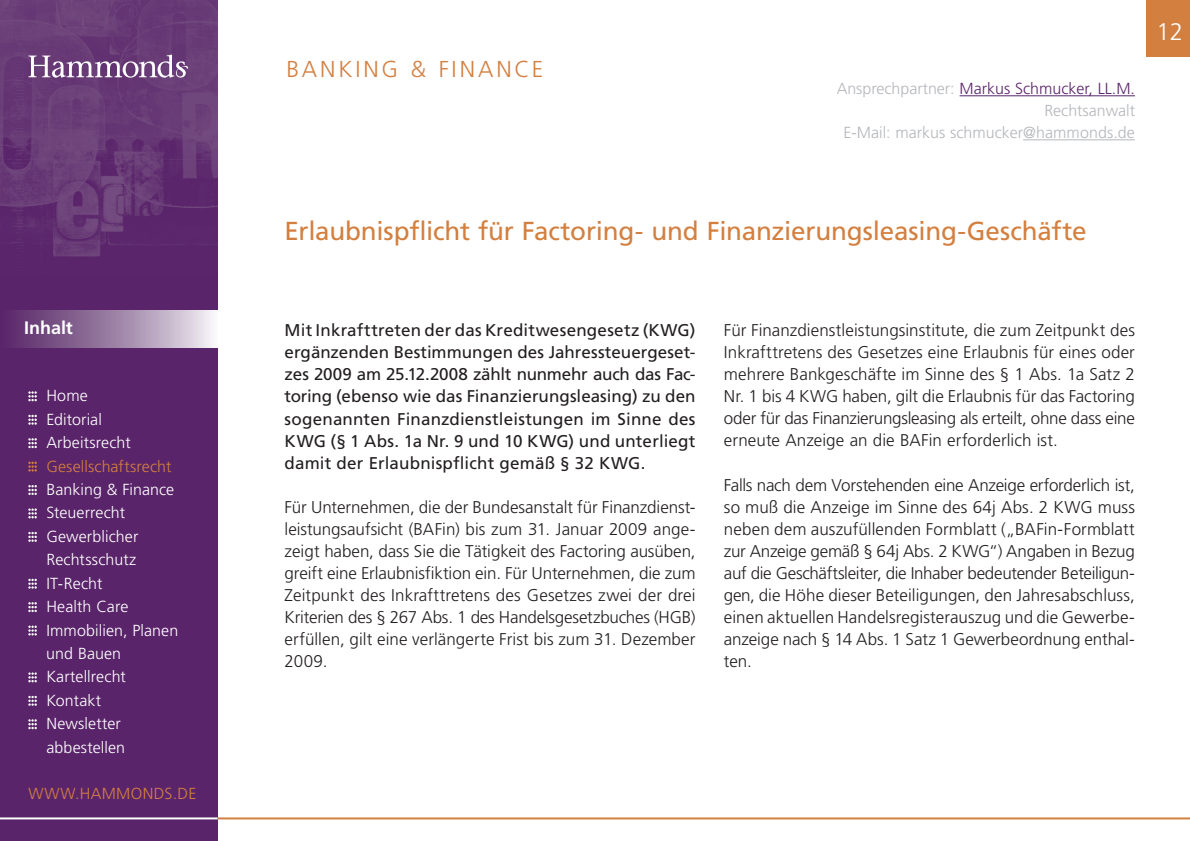
<style>
.page{position:relative;width:1190px;height:841px;background:#fff}
.page>*{position:absolute;margin:0;border:0;box-sizing:border-box;transform-origin:0 0}
.t1{font:26px "Frutiger";letter-spacing:-.01em;color:#d37f3f}
.t2{font:300 24px "Frutiger";color:#fff}
.t3{font:300 23px "Frutiger";color:#d37f3f}
.t4{font:700 18px "Frutiger";letter-spacing:-.005em;color:#fff}
.t5{font:300 17px/22px "Frutiger";color:#231f20;text-align:justify}
.t6{font:17px/22px "Frutiger";letter-spacing:.01em;color:#231f20;text-align:justify}
.t7{font:300 16px/23.4px "Frutiger";letter-spacing:.005em;color:#fff}
.t8{font:300 16px/22px "Frutiger";color:#b5b7bb;text-align:right}
.t9{font:300 16px "Frutiger";letter-spacing:.015em;color:#d37f3f}
.s1{color:#5a246a}
</style>
<div class="page">
<svg style="left:0;top:309px;width:218px;height:40px;background:#9a7da4"></svg>
<hr style="left:196px;top:817px;width:994px;height:2px;background:#d37f3f">
<div style="left:0;top:349px;width:218px;height:491px;background:#5a246a"></div>
<div style="left:0;top:0;width:218px;height:309px;background:#5a246a"></div>
<hr style="left:0;top:817px;width:218px;height:2px;background:#fff">
<hr style="left:960px;top:95px;width:175px;height:1px;background:#5a246a">
<hr style="left:1023px;top:139px;width:112px;height:1px;background:#b5b7bb">
<div style="left:1147px;top:0;width:43px;height:57px;background:#d37f3f"></div>
<img style="left:0;top:0;width:218px;height:257px">
<svg style="left:28px;top:54px;width:160px;height:24px;background:#8e6c99"></svg>
<svg style="left:28px;top:391px;width:9px;height:10px"></svg>
<svg style="left:28px;top:414px;width:9px;height:10px"></svg>
<svg style="left:28px;top:438px;width:9px;height:10px"></svg>
<svg style="left:28px;top:461px;width:9px;height:10px"></svg>
<svg style="left:28px;top:485px;width:9px;height:10px"></svg>
<svg style="left:28px;top:508px;width:9px;height:10px"></svg>
<svg style="left:28px;top:531px;width:9px;height:10px"></svg>
<svg style="left:28px;top:578px;width:9px;height:10px"></svg>
<svg style="left:28px;top:602px;width:9px;height:10px"></svg>
<svg style="left:28px;top:625px;width:9px;height:10px"></svg>
<svg style="left:28px;top:672px;width:9px;height:10px"></svg>
<svg style="left:28px;top:695px;width:9px;height:10px"></svg>
<svg style="left:28px;top:719px;width:9px;height:10px"></svg>
<p class="t4" style="left:24px;top:317px;width:50px">Inhalt</p>
<p class="t7" style="left:46px;top:384px;width:86px">Home<br>Editorial<br>Arbeitsrecht</p>
<p class="t9" style="left:46px;top:457px;width:127px">Gesellschaftsrecht</p>
<p class="t7" style="left:46px;top:478px;width:133px">Banking &amp; Finance<br>Steuerrecht<br>Gewerblicher<br>Rechtsschutz<br>IT-Recht<br>Health Care<br>Immobilien, Planen und Bauen<br>Kartellrecht<br>Kontakt<br>Newsletter abbestellen</p>
<p class="t9" style="left:28px;top:784px;width:170px">WWW.HAMMONDS.DE</p>
<h3 class="t3" style="left:287px;top:56px;width:32px">Banking</h3>
<h3 class="t3" style="left:411px;top:56px;width:57px">&amp; Finance</h3>
<p class="t8" style="left:837px;top:78px;width:300px">Ansprechpartner: <span class="s1">Markus Schmucker, LL.M.<br></span>Rechtsanwalt<br>E-Mail: markus schmucker@hammonds.de</p>
<h2 class="t2" style="left:1157px;top:18px;width:28px">12</h2>
<h1 class="t1" style="left:285px;top:215px;width:804px">Erlaubnispflicht für Factoring- und Finanzierungsleasing-Geschäfte</h1>
<p class="t6" style="left:285px;top:319px;width:413px">Mit Inkrafttreten der das Kreditwesengesetz (KWG) ergänzenden Bestimmungen des Jahressteuergeset&shy;zes 2009 am 25.12.2008 zählt nunmehr auch das Fac&shy;toring (ebenso wie das Finanzierungsleasing) zu den sogenannten Finanzdienstleistungen im Sinne des KWG (§ 1 Abs. 1a Nr. 9 und 10 KWG) und unterliegt damit der Erlaubnispflicht gemäß § 32 KWG.</p>
<p class="t5" style="left:285px;top:495px;width:413px">Für Unternehmen, die der Bundesanstalt für Finanzdienst&shy;leistungsaufsicht (BAFin) bis zum 31. Januar 2009 ange&shy;zeigt haben, dass Sie die Tätigkeit des Factoring ausüben, greift eine Erlaubnisfiktion ein. Für Unternehmen, die zum Zeitpunkt des Inkrafttretens des Gesetzes zwei der drei Kriterien des § 267 Abs. 1 des Handelsgesetzbuches (HGB) erfüllen, gilt eine verlängerte Frist bis zum 31. Dezember 2009.</p>
<p class="t5" style="left:724px;top:319px;width:413px">Für Finanzdienstleistungsinstitute, die zum Zeitpunkt des Inkrafttretens des Gesetzes eine Erlaubnis für eines oder mehrere Bankgeschäfte im Sinne des § 1 Abs. 1a Satz 2<br>Nr. 1 bis 4 KWG haben, gilt die Erlaubnis für das Factoring oder für das Finanzierungsleasing als erteilt, ohne dass eine erneute Anzeige an die BAFin erforderlich ist.</p>
<p class="t5" style="left:724px;top:473px;width:413px">Falls nach dem Vorstehenden eine Anzeige erforderlich ist, so muß die Anzeige im Sinne des 64j Abs. 2 KWG muss neben dem auszufüllenden Formblatt („BAFin-Formblatt zur Anzeige gemäß § 64j Abs. 2 KWG“) Angaben in Bezug auf die Geschäftsleiter, die Inhaber bedeutender Beteiligun&shy;gen, die Höhe dieser Beteiligungen, den Jahresabschluss, einen aktuellen Handelsregisterauszug und die Gewerbe&shy;anzeige nach § 14 Abs. 1 Satz 1 Gewerbeordnung enthal&shy;ten.</p>
</div>
